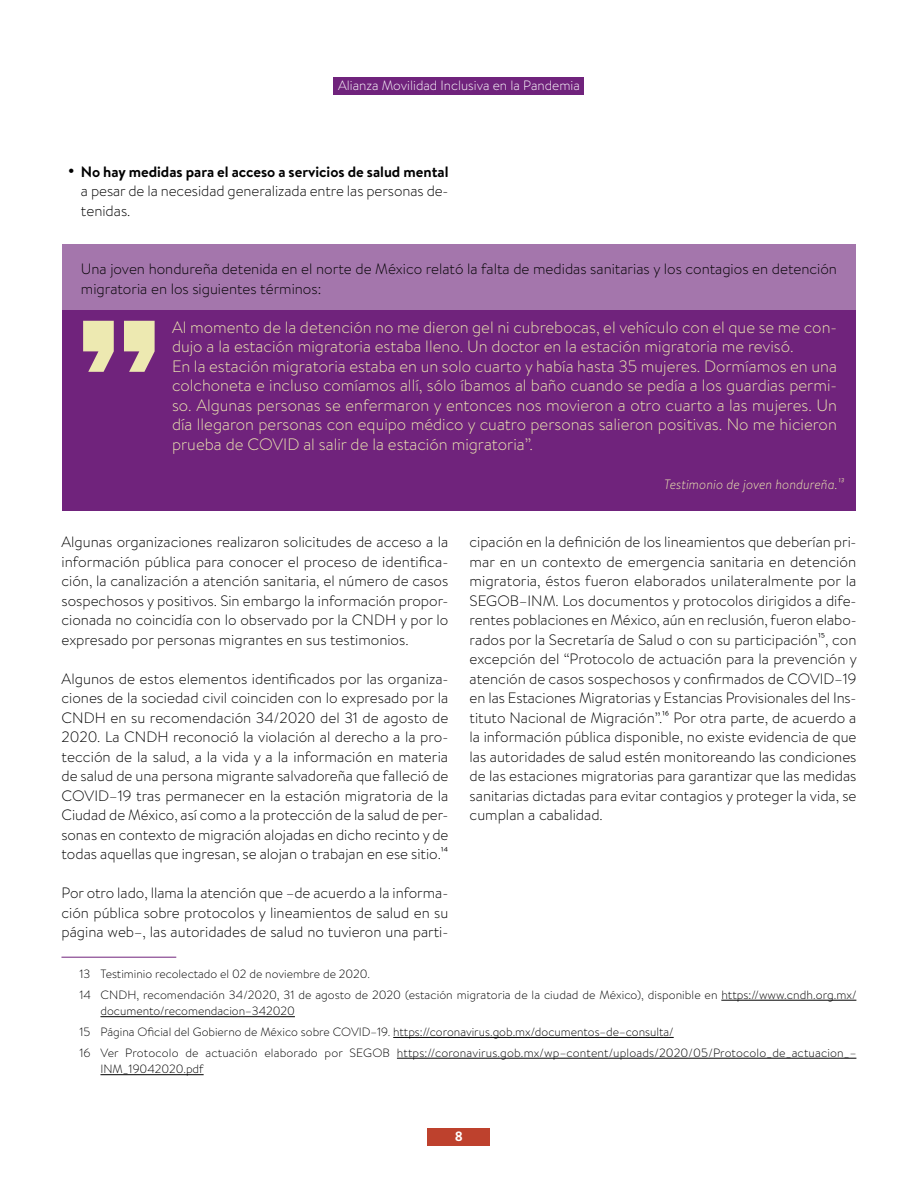
<style>
.page{position:relative;width:918px;height:1188px;background:#fff}
.page>*{position:absolute;margin:0;border:0;box-sizing:border-box;transform-origin:0 0}
.t1{font:300 16.5px/19.5px "Brandon Text";color:#ede9b1}
.t2{font:300 15px/19.5px "Brandon Text";color:#000;text-align:justify}
.t3{font:300 13.5px "Brandon Text";color:#fff}
.t4{font:italic 300 13.5px "Brandon Text";color:#ede9b1}
.t5{font:700 13.5px "Brandon Text";color:#fff}
.t6{font:300 12px/20.7px "Brandon Text";letter-spacing:.005em;color:#000}
.s1{font-weight:700;font-size:16.5px}
.s2{font-weight:700}
</style>
<div class="page">
<div style="left:334px;top:77px;width:250px;height:17px;background:#70237c"></div>
<div style="left:428px;top:1128px;width:62px;height:17px;background:#be412d"></div>
<div style="left:62px;top:245px;width:794px;height:66px;background:#a476ac"></div>
<div style="left:62px;top:310px;width:794px;height:201px;background:#70237c"></div>
<hr style="left:61px;top:957px;width:115px;height:1px;background:#70237c">
<hr style="left:721px;top:1000px;width:135px;height:1px;background:#000">
<hr style="left:100px;top:1016px;width:195px;height:1px;background:#000">
<hr style="left:393px;top:1037px;width:281px;height:1px;background:#000">
<hr style="left:397px;top:1058px;width:459px;height:1px;background:#000">
<hr style="left:100px;top:1074px;width:104px;height:1px;background:#000">
<svg style="left:83px;top:321px;width:31px;height:51px"></svg>
<svg style="left:124px;top:321px;width:31px;height:51px"></svg>
<p class="t3" style="left:338px;top:76px;width:243px">Alianza Movilidad Inclusiva en la Pandemia</p>
<p class="t2" style="left:81px;top:161px;width:369px;text-indent:-13px"><span class="s1">•</span> <span class="s2">No hay medidas para el acceso a servicios de salud mental </span>a pesar de la necesidad generalizada entre las personas de&shy;tenidas.</p>
<p class="t2" style="left:81px;top:259px;width:758px">Una joven hondureña detenida en el norte de México relató la falta de medidas sanitarias y los contagios en detención migratoria en los siguientes términos:</p>
<p class="t1" style="left:172px;top:317px;width:667px">Al momento de la detención no me dieron gel ni cubrebocas, el vehículo con el que se me con&shy;dujo a la estación migratoria estaba lleno. Un doctor en la estación migratoria me revisó.<br>En la estación migratoria estaba en un solo cuarto y había hasta 35 mujeres. Dormíamos en una colchoneta e incluso comíamos allí, sólo íbamos al baño cuando se pedía a los guardias permi&shy;so. Algunas personas se enfermaron y entonces nos movieron a otro cuarto a las mujeres. Un día llegaron personas con equipo médico y cuatro personas salieron positivas. No me hicieron prueba de COVID al salir de la estación migratoria”.</p>
<p class="t4" style="left:664px;top:475px;width:181px">Testimonio de joven hondureña.13</p>
<p class="t2" style="left:61px;top:532px;width:388px">Algunas organizaciones realizaron solicitudes de acceso a la información pública para conocer el proceso de identifica&shy;ción, la canalización a atención sanitaria, el número de casos sospechosos y positivos. Sin embargo la información propor&shy;cionada no coincidía con lo observado por la CNDH y por lo expresado por personas migrantes en sus testimonios.</p>
<p class="t2" style="left:61px;top:668px;width:389px">Algunos de estos elementos identificados por las organiza&shy;ciones de la sociedad civil coinciden con lo expresado por la CNDH en su recomendación 34/2020 del 31 de agosto de 2020. La CNDH reconoció la violación al derecho a la pro&shy;tección de la salud, a la vida y a la información en materia de salud de una persona migrante salvadoreña que falleció de COVID–19 tras permanecer en la estación migratoria de la Ciudad de México, así como a la protección de la salud de per&shy;sonas en contexto de migración alojadas en dicho recinto y de todas aquellas que ingresan, se alojan o trabajan en ese sitio.14</p>
<p class="t2" style="left:61px;top:883px;width:388px">Por otro lado, llama la atención que –de acuerdo a la informa&shy;ción pública sobre protocolos y lineamientos de salud en su página web–, las autoridades de salud no tuvieron una parti-</p>
<p class="t2" style="left:470px;top:532px;width:389px">cipación en la definición de los lineamientos que deberían pri&shy;mar en un contexto de emergencia sanitaria en detención migratoria, éstos fueron elaborados unilateralmente por la SEGOB–INM. Los documentos y protocolos dirigidos a dife&shy;rentes poblaciones en México, aún en reclusión, fueron elabo&shy;rados por la Secretaría de Salud o con su participación15, con excepción del “Protocolo de actuación para la prevención y atención de casos sospechosos y confirmados de COVID–19 en las Estaciones Migratorias y Estancias Provisionales del Ins&shy;tituto Nacional de Migración”.16 Por otra parte, de acuerdo a la información pública disponible, no existe evidencia de que las autoridades de salud estén monitoreando las condiciones de las estaciones migratorias para garantizar que las medidas sanitarias dictadas para evitar contagios y proteger la vida, se cumplan a cabalidad.</p>
<p class="t6" style="left:79px;top:963px;width:779px">13 Testiminio recolectado el 02 de noviembre de 2020.<br>14 CNDH, recomendación 34/2020, 31 de agosto de 2020 (estación migratoria de la ciudad de México), disponible en https://www.cndh.org.mx/</p>
<p class="t6" style="left:79px;top:1000px;width:779px;text-indent:21px">documento/recomendacion–342020<br>15 Página Oficial del Gobierno de México sobre COVID–19. https://coronavirus.gob.mx/documentos–de–consulta/<br>16 Ver Protocolo de actuación elaborado por SEGOB https://coronavirus.gob.mx/wp–content/uploads/2020/05/Protocolo_de_actuacion_–</p>
<p class="t6" style="left:100px;top:1058px;width:105px">INM_19042020.pdf</p>
<p class="t5" style="left:455px;top:1127px;width:10px">8</p>
</div>
